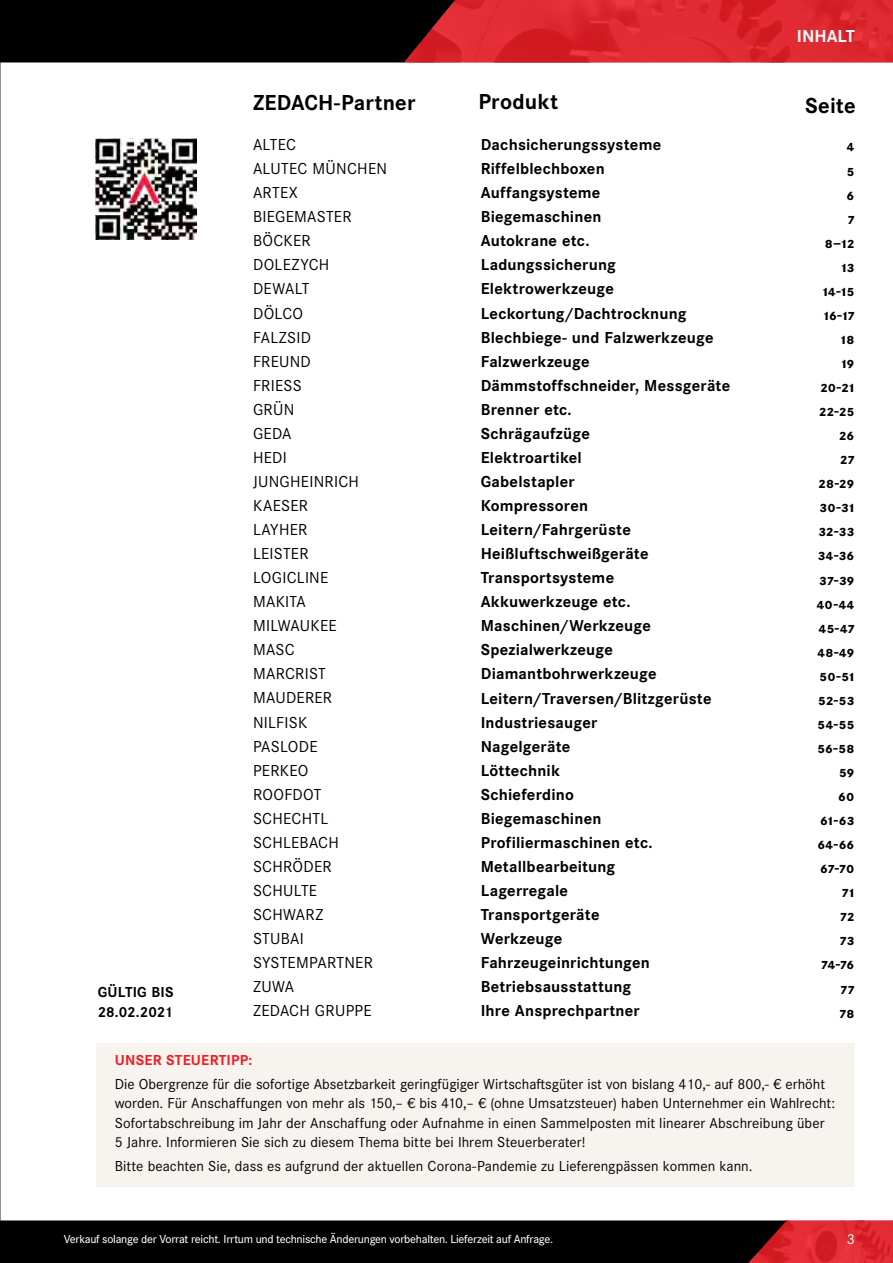
<style>
.page{position:relative;width:893px;height:1263px;background:#fff}
.page>*{position:absolute;margin:0;border:0;box-sizing:border-box;transform-origin:0 0}
.t1{font:700 22.5px "Corporate S Pro";letter-spacing:.01em;color:#000}
.t2{font:700 18px "Corporate S Pro";color:#fff}
.t3{font:700 16.5px/24px "Corporate S Pro";letter-spacing:.01em;color:#000}
.t4{font:16.5px/24px "Corporate S Pro";letter-spacing:.015em;color:#000}
.t5{font:15px/19.5px "Corporate S Pro";letter-spacing:.005em;color:#000}
.t6{font:700 15px/20.2px "Corporate S Pro";letter-spacing:.015em;color:#000}
.t7{font:700 15px "Corporate S Pro";letter-spacing:.015em;color:#ed1d24}
.t8{font:15px "Corporate S Pro";color:#fff}
.t9{font:500 12px "Corporate S Pro";letter-spacing:-.02em;color:#fff}
</style>
<div class="page">
<img style="left:95px;top:138px;width:102px;height:102px">
<div style="left:96px;top:1043px;width:759px;height:143px;background:#f7f3ef"></div>
<img style="left:0;top:17px;width:1px;height:360px">
<svg style="left:0;top:420px;width:1px;height:217px"></svg>
<svg style="left:0;top:0;width:893px;height:62px;background:#721418"></svg>
<svg style="left:0;top:1220px;width:893px;height:43px;background:#210809"></svg>
<p class="t2" style="left:797px;top:21px;width:59px">INHALT</p>
<h1 class="t1" style="left:478px;top:83px;width:81px">Produkt</h1>
<p class="t3" style="left:481px;top:131px;width:251px">Dachsicherungssysteme<br>Riffelblechboxen<br>Auffangsysteme<br>Biegemaschinen<br>Autokrane etc.<br>Ladungssicherung<br>Elektrowerkzeuge<br>Leckortung/Dachtrocknung<br>Blechbiege- und Falzwerkzeuge<br>Falzwerkzeuge<br>Dämmstoffschneider, Messgeräte<br>Brenner etc.<br>Schrägaufzüge<br>Elektroartikel<br>Gabelstapler<br>Kompressoren<br>Leitern/Fahrgerüste<br>Heißluftschweißgeräte<br>Transportsysteme<br>Akkuwerkzeuge etc.<br>Maschinen/Werkzeuge<br>Spezialwerkzeuge<br>Diamantbohrwerkzeuge<br>Leitern/Traversen/Blitzgerüste<br>Industriesauger<br>Nagelgeräte<br>Löttechnik<br>Schieferdino<br>Biegemaschinen<br>Profiliermaschinen etc.<br>Metallbearbeitung<br>Lagerregale<br>Transportgeräte<br>Werkzeuge<br>Fahrzeugeinrichtungen<br>Betriebsausstattung<br>Ihre Ansprechpartner</p>
<h1 class="t1" style="left:253px;top:84px;width:164px">ZEDACH-Partner</h1>
<p class="t4" style="left:253px;top:131px;width:136px">ALTEC<br>ALUTEC MÜNCHEN<br>ARTEX<br>BIEGEMASTER<br>BÖCKER<br>DOLEZYCH<br>DEWALT<br>DÖLCO<br>FALZSID<br>FREUND<br>FRIESS<br>GRÜN<br>GEDA<br>HEDI<br>JUNGHEINRICH<br>KAESER<br>LAYHER<br>LEISTER<br>LOGICLINE<br>MAKITA<br>MILWAUKEE<br>MASC<br>MARCRIST<br>MAUDERER<br>NILFISK<br>PASLODE<br>PERKEO<br>ROOFDOT<br>SCHECHTL<br>SCHLEBACH<br>SCHRÖDER<br>SCHULTE<br>SCHWARZ<br>STUBAI<br>SYSTEMPARTNER<br>ZUWA<br>ZEDACH GRUPPE</p>
<h1 class="t1" style="left:805px;top:88px;width:52px">Seite</h1>
<p class="t3" style="left:817px;top:133px;width:39px;text-align:right">4<br>5<br>6<br>7<br>8–12<br>13<br>14-15<br>16-17<br>18<br>19<br>20-21<br>22-25<br>26<br>27<br>28-29<br>30-31<br>32-33<br>34-36<br>37-39<br>40-44<br>45-47<br>48-49<br>50-51<br>52-53<br>54-55<br>56-58<br>59<br>60<br>61-63<br>64-66<br>67-70<br>71<br>72<br>73<br>74-76<br>77<br>78</p>
<p class="t6" style="left:98px;top:980px;width:77px">GÜLTIG BIS<br>28.02.2021</p>
<p class="t7" style="left:115px;top:1048px;width:139px">UNSER STEUERTIPP:</p>
<p class="t5" style="left:115px;top:1073px;width:722px">Die Obergrenze für die sofortige Absetzbarkeit geringfügiger Wirtschaftsgüter ist von bislang 410,- auf 800,- € erhöht worden. Für Anschaffungen von mehr als 150,– € bis 410,– € (ohne Umsatzsteuer) haben Unternehmer ein Wahlrecht:<br>Sofortabschreibung im Jahr der Anschaffung oder Aufnahme in einen Sammelposten mit linearer Abschreibung über 5 Jahre. Informieren Sie sich zu diesem Thema bitte bei Ihrem Steuerberater!</p>
<p class="t5" style="left:115px;top:1155px;width:639px">Bitte beachten Sie, dass es aufgrund der aktuellen Corona-Pandemie zu Lieferengpässen kommen kann.</p>
<p class="t9" style="left:64px;top:1230px;width:491px">Verkauf solange der Vorrat reicht. Irrtum und technische Änderungen vorbehalten. Lieferzeit auf Anfrage.</p>
<p class="t8" style="left:847px;top:1228px;width:9px">3</p>
</div>
